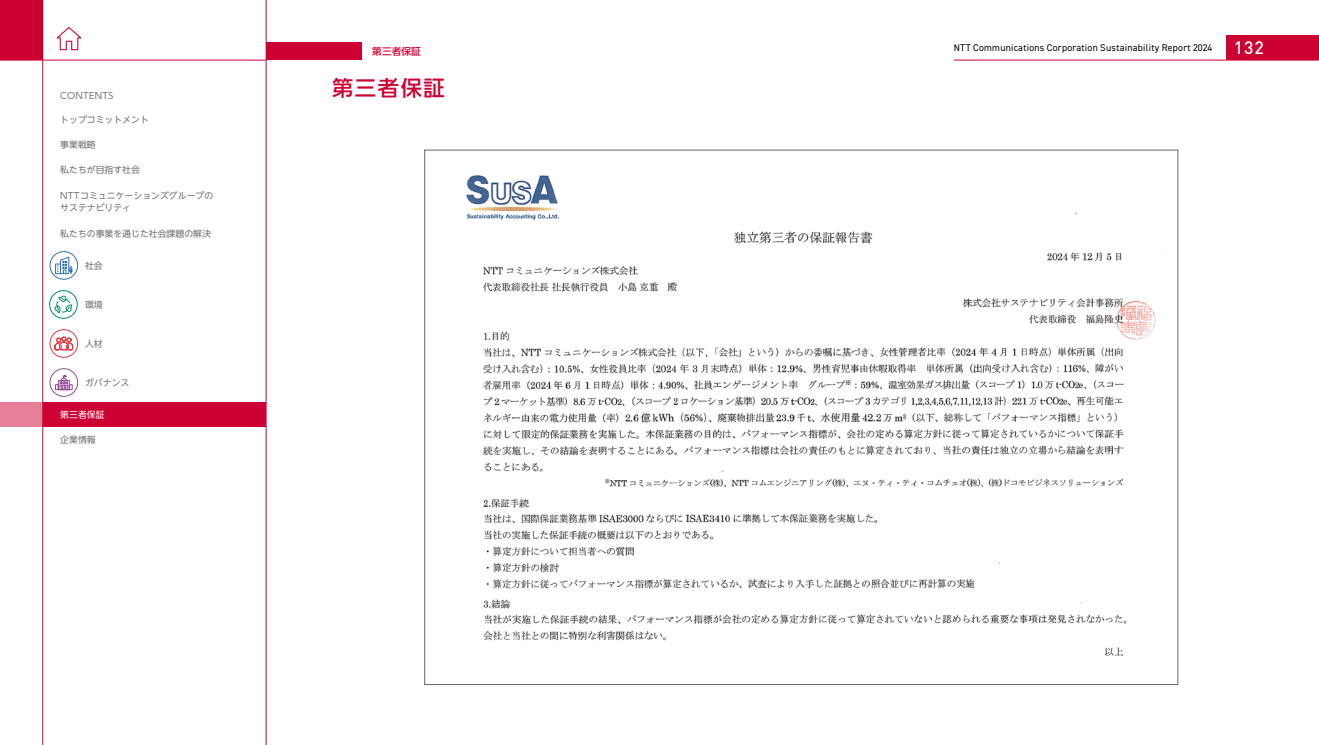
<style>
.page{position:relative;width:1319px;height:745px;background:#fff}
.page>*{position:absolute;margin:0;border:0;box-sizing:border-box;transform-origin:0 0}
.t1{font:500 21.25px "UD Shin Go NT Pro";letter-spacing:.075em;color:#c03}
.t2{font:9.75px "DIN2014";letter-spacing:.03em;color:#000}
.t3{font:500 9.75px "UD Shin Go NT Pro";color:#c03}
.t4{font:8.88px/12.4px "UD Shin Go NT Pro";color:#727171}
.t5{font:8.88px "UD Shin Go NT Pro";letter-spacing:.03em;color:#727171}
.t6{font:8.88px "UD Shin Go NT Pro";color:#fff}
.s1{font-family:"DIN";font-weight:500;font-size:17.75px;color:#fff}
</style>
<div class="page">
<img style="left:466px;top:175px;width:697px;height:501px">
<hr style="left:953px;top:60px;width:365px;height:1px;background:#c03">
<div style="left:1226px;top:35px;width:92px;height:25px;background:#c03"></div>
<svg style="left:56px;top:27px;width:26px;height:24px"></svg>
<svg style="left:50px;top:368px;width:28px;height:28px"></svg>
<div style="left:50px;top:368px;width:28px;height:28px;border:1px solid #924898;border-radius:50%"></div>
<svg style="left:55px;top:374px;width:18px;height:16px"></svg>
<div style="left:266px;top:43px;width:95px;height:17px;background:#c03"></div>
<svg style="left:50px;top:329px;width:28px;height:28px"></svg>
<div style="left:50px;top:329px;width:28px;height:28px;border:1px solid #e8383d;border-radius:50%"></div>
<svg style="left:54px;top:336px;width:19px;height:14px"></svg>
<svg style="left:50px;top:290px;width:27px;height:28px"></svg>
<div style="left:49px;top:290px;width:29px;height:28px;border:1px solid #008a6c;border-radius:50%"></div>
<svg style="left:55px;top:294px;width:18px;height:20px"></svg>
<svg style="left:50px;top:251px;width:28px;height:28px"></svg>
<div style="left:50px;top:251px;width:28px;height:28px;border:1px solid #3071b9;border-radius:50%"></div>
<svg style="left:55px;top:256px;width:18px;height:18px"></svg>
<div style="left:43px;top:402px;width:223px;height:24px;background:#c03"></div>
<div style="left:0;top:402px;width:43px;height:24px;background:#e68099"></div>
<hr style="left:43px;top:0;width:1px;height:744px;background:#c03">
<hr style="left:0;top:60px;width:266px;height:1px;background:#c03">
<div style="left:0;top:0;width:43px;height:60px;background:#c03"></div>
<hr style="left:266px;top:0;width:1px;height:744px;background:#c03">
<p class="t5" style="left:60px;top:88px;width:55px">CONTENTS</p>
<p class="t4" style="left:60px;top:113px;width:90px">トップコミットメント</p>
<p class="t4" style="left:60px;top:138px;width:37px">事業戦略</p>
<p class="t4" style="left:60px;top:163px;width:81px">私たちが目指す社会</p>
<p class="t4" style="left:60px;top:189px;width:154px">NTTコミュニケーションズグループのサステナビリティ</p>
<p class="t4" style="left:60px;top:227px;width:152px">私たちの事業を通じた社会課題の解決</p>
<p class="t4" style="left:85px;top:259px;width:19px">社会</p>
<p class="t4" style="left:85px;top:298px;width:19px">環境</p>
<p class="t4" style="left:85px;top:337px;width:19px">人材</p>
<p class="t4" style="left:85px;top:376px;width:46px">ガバナンス</p>
<p class="t6" style="left:60px;top:407px;width:46px">第三者保証</p>
<p class="t4" style="left:60px;top:432px;width:37px">企業情報</p>
<p class="t3" style="left:372px;top:43px;width:50px">第三者保証</p>
<h1 class="t1" style="left:332px;top:71px;width:114px">第三者保証</h1>
<p class="t2" style="left:953px;top:42px;width:312px">NTT Communications Corporation Sustainability Report 2024 <span class="s1">132</span></p>
</div>
